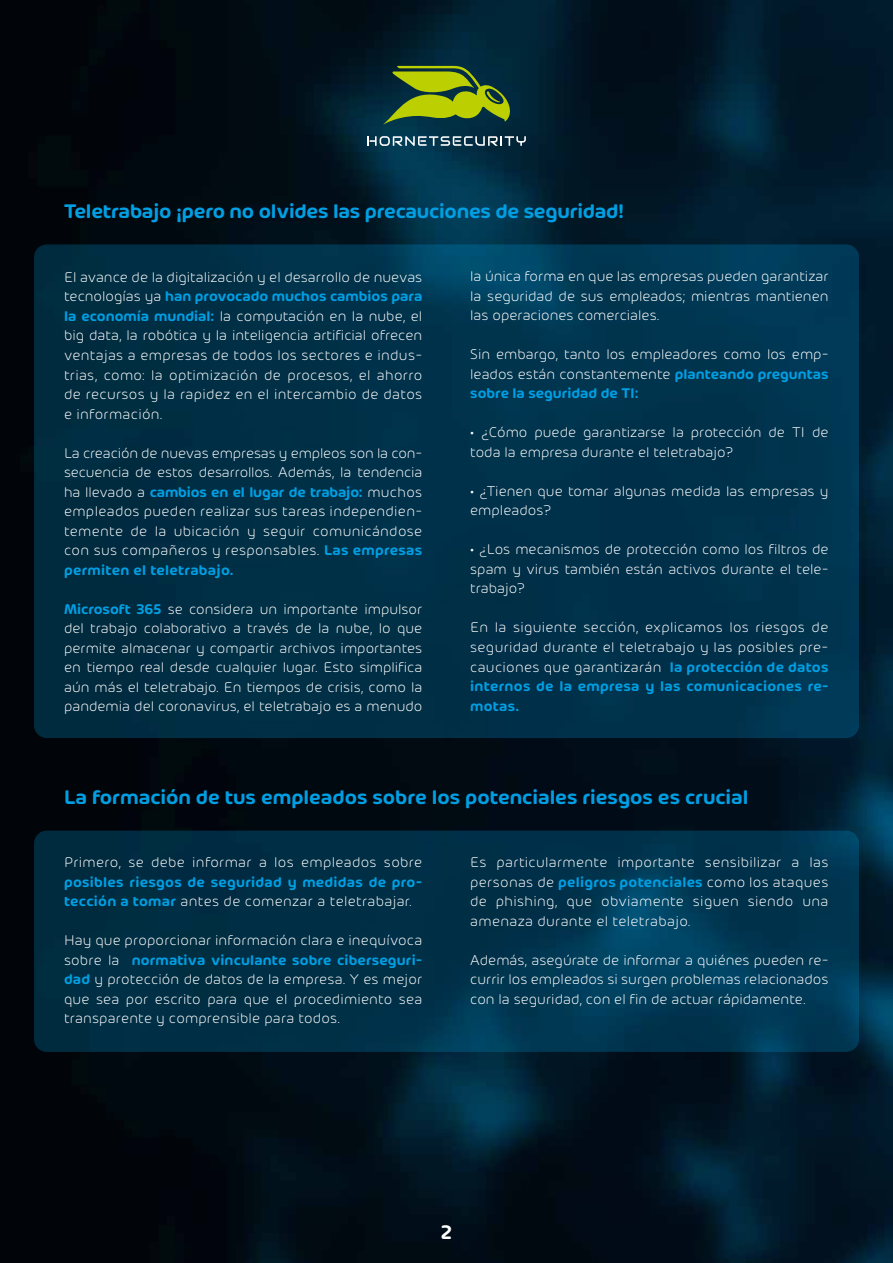
<style>
.page{position:relative;width:893px;height:1263px;background:#fff}
.page>*{position:absolute;margin:0;border:0;box-sizing:border-box;transform-origin:0 0}
.t1{font:600 21px "Hornet";color:#009fe3}
.t2{font:600 21px "Hornet";color:#fff}
.t3{font:300 15px/19.5px "Hornet";color:#fff;text-align:justify}
.t4{font:600 15px/19.5px "Hornet";letter-spacing:.02em;color:#009fe3}
.t5{font:300 15px "Hornet";letter-spacing:.02em;color:#fff}
.s1{font-weight:600;color:#009fe3}
.s2{font-weight:300;color:#fff}
</style>
<div class="page">
<img style="left:0;top:0;width:893px;height:1263px">
<svg style="left:367px;top:136px;width:159px;height:10px;background:#587785"></svg>
<svg style="left:383px;top:66px;width:130px;height:59px;background:#5a7921"></svg>
<svg style="left:34px;top:831px;width:825px;height:221px;background:#00324b"></svg>
<div style="left:34px;top:244px;width:825px;height:494px;background:linear-gradient(to right,#002c40,#003753);border-radius:13px"></div>
<h1 class="t1" style="left:64px;top:196px;width:562px">Teletrabajo ¡pero no olvides las precauciones de seguridad!</h1>
<p class="t3" style="left:64px;top:266px;width:360px">El avance de la digitalización y el desarrollo de nuevas tecnologías ya <span class="s1">han provocado muchos cambios para la economía mundial:</span> la computación en la nube, el big data, la robótica y la inteligencia artificial ofrecen ventajas a empresas de todos los sectores e indus&shy;trias, como: la optimización de procesos, el ahorro de recursos y la rapidez en el intercambio de datos e información.</p>
<p class="t3" style="left:64px;top:442px;width:360px">La creación de nuevas empresas y empleos son la con&shy;secuencia de estos desarrollos. Además, la tendencia ha llevado a <span class="s1">cambios en el lugar de trabajo:</span> muchos empleados pueden realizar sus tareas independien&shy;temente de la ubicación y seguir comunicándose con sus compañeros y responsables. <span class="s1">Las empresas permiten el teletrabajo.</span></p>
<p class="t3" style="left:64px;top:598px;width:360px"><span class="s1">Microsoft 365</span> se considera un importante impulsor del trabajo colaborativo a través de la nube, lo que permite almacenar y compartir archivos importantes en tiempo real desde cualquier lugar. Esto simplifica aún más el teletrabajo. En tiempos de crisis, como la pandemia del coronavirus, el teletrabajo es a menudo</p>
<p class="t3" style="left:470px;top:266px;width:360px">la única forma en que las empresas pueden garantizar la seguridad de sus empleados; mientras mantienen las operaciones comerciales.</p>
<p class="t3" style="left:470px;top:344px;width:360px">Sin embargo, tanto los empleadores como los emp&shy;leados están constantemente <span class="s1">planteando preguntas sobre la seguridad de TI:</span></p>
<p class="t3" style="left:470px;top:422px;width:360px">• ¿Cómo puede garantizarse la protección de TI de toda la empresa durante el teletrabajo?</p>
<p class="t3" style="left:470px;top:480px;width:360px">• ¿Tienen que tomar algunas medida las empresas y empleados?</p>
<p class="t3" style="left:470px;top:539px;width:360px">• ¿Los mecanismos de protección como los filtros de spam y virus también están activos durante el tele&shy;trabajo?</p>
<p class="t3" style="left:470px;top:617px;width:360px">En la siguiente sección, explicamos los riesgos de seguridad durante el teletrabajo y las posibles pre&shy;cauciones que garantizarán <span class="s1">la protección de datos internos de la empresa y las comunicaciones re&shy;motas.</span></p>
<h1 class="t1" style="left:64px;top:782px;width:686px">La formación de tus empleados sobre los potenciales riesgos es crucial</h1>
<p class="t5" style="left:64px;top:852px;width:360px">Primero, se debe informar a los empleados sobre</p>
<p class="t4" style="left:64px;top:871px;width:360px">posibles riesgos de seguridad y medidas de pro&shy;tección a tomar <span class="s2">antes de comenzar a teletrabajar.</span></p>
<p class="t3" style="left:64px;top:930px;width:360px">Hay que proporcionar información clara e inequívoca sobre la <span class="s1">normativa vinculante sobre ciberseguri&shy;dad</span> y protección de datos de la empresa. Y es mejor que sea por escrito para que el procedimiento sea transparente y comprensible para todos.</p>
<p class="t3" style="left:470px;top:852px;width:360px">Es particularmente importante sensibilizar a las personas de <span class="s1">peligros potenciales</span> como los ataques de phishing, que obviamente siguen siendo una amenaza durante el teletrabajo.</p>
<p class="t3" style="left:470px;top:949px;width:360px">Además, asegúrate de informar a quiénes pueden re&shy;currir los empleados si surgen problemas relacionados con la seguridad, con el fin de actuar rápidamente.</p>
<h1 class="t2" style="left:441px;top:1217px;width:13px">2</h1>
</div>
